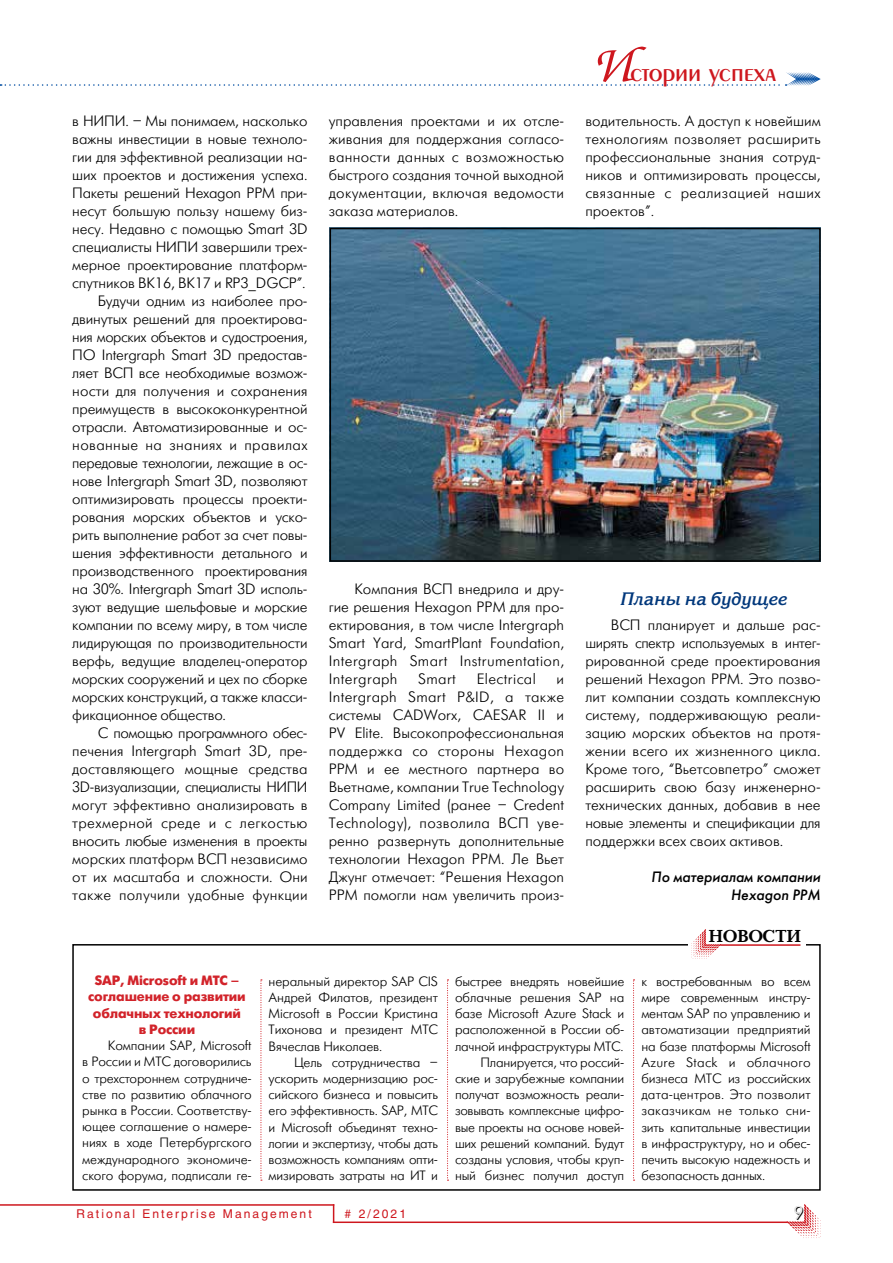
<style>
.page{position:relative;width:893px;height:1263px;background:#fff}
.page>*{position:absolute;margin:0;border:0;box-sizing:border-box;transform-origin:0 0}
.t1{font:27px "Penta Demi";color:#ce171e}
.t2{font:italic 700 18px "Korinna C";color:#00377b}
.t3{font:700 18px "Baltica C";color:#000}
.t4{font:18px "Futuris Shadow C";color:#000}
.t5{font:15px/18px "Futuris Light C";letter-spacing:-.01em;color:#000;text-align:justify}
.t6{font:15px "Futuris Light C";letter-spacing:.025em;color:#000}
.t7{font:15px "Futuris Light C";letter-spacing:.01em;color:#000}
.t8{font:italic 15px/18px "Futuris C";color:#000;text-align:right}
.t9{font:15px "Futuris Light C";letter-spacing:.02em;color:#000}
.t10{font:13.5px/16.2px "Futuris Light C";letter-spacing:-.015em;color:#000;text-align:justify}
.t11{font:700 13.5px/16.2px "Futuris C";letter-spacing:-.01em;color:#d2232a;text-align:center}
.t12{font:12px "Helios";letter-spacing:.17em;color:#ce171e}
.s1{font-family:"Zapf Chancery C";font-size:54px}
</style>
<div class="page">
<svg style="left:787px;top:1204px;width:34px;height:34px"></svg>
<hr style="left:0;top:1204px;width:334px;height:2px;background:#ce171e">
<svg style="left:333px;top:1206px;width:1px;height:15px"></svg>
<hr style="left:333px;top:1221px;width:455px;height:2px;background:#ce171e">
<svg style="left:0;top:72px;width:821px;height:14px"></svg>
<img style="left:333px;top:231px;width:485px;height:328px">
<div style="left:330px;top:228px;width:491px;height:334px;border:2px solid #000"></div>
<div style="left:72px;top:944px;width:749px;height:247px;border:2px solid #000"></div>
<div style="left:688px;top:933px;width:118px;height:26px;background:#fff"></div>
<svg style="left:691px;top:929px;width:29px;height:30px"></svg>
<hr style="left:720px;top:944px;width:80px;height:2px;background:#ce171e">
<svg style="left:260px;top:979px;width:2px;height:202px"></svg>
<svg style="left:447px;top:979px;width:1px;height:202px"></svg>
<svg style="left:633px;top:979px;width:1px;height:202px"></svg>
<p class="t5" style="left:72px;top:112px;width:237px">в НИПИ. – Мы понимаем, насколько</p>
<p class="t5" style="left:72px;top:130px;width:237px">важны инвестиции в новые техноло-</p>
<p class="t5" style="left:72px;top:148px;width:237px">гии для эффективной реализации на-</p>
<p class="t5" style="left:72px;top:166px;width:237px">ших проектов и достижения успеха.</p>
<p class="t5" style="left:72px;top:184px;width:237px">Пакеты решений Hexagon PPM при-</p>
<p class="t5" style="left:72px;top:202px;width:237px">несут большую пользу нашему биз-</p>
<p class="t5" style="left:72px;top:220px;width:237px">несу. Недавно с помощью Smart 3D</p>
<p class="t5" style="left:72px;top:238px;width:237px">специалисты НИПИ завершили трех-</p>
<p class="t5" style="left:72px;top:256px;width:237px">мерное проектирование платформ-</p>
<p class="t5" style="left:72px;top:274px;width:235px">спутников BK16, BK17 и RP3_DGCP”.</p>
<p class="t5" style="left:98px;top:292px;width:211px">Будучи одним из наиболее про-</p>
<p class="t5" style="left:72px;top:310px;width:237px">двинутых решений для проектирова-</p>
<p class="t5" style="left:72px;top:328px;width:237px">ния морских объектов и судостроения,</p>
<p class="t5" style="left:72px;top:346px;width:237px">ПО Intergraph Smart 3D предостав-</p>
<p class="t5" style="left:72px;top:364px;width:237px">ляет ВСП все необходимые возмож-</p>
<p class="t7" style="left:72px;top:383px;width:237px">ности для получения и сохранения</p>
<p class="t5" style="left:72px;top:400px;width:237px">преимуществ в высококонкурентной</p>
<p class="t5" style="left:72px;top:418px;width:237px">отрасли. Автоматизированные и ос-</p>
<p class="t6" style="left:72px;top:437px;width:237px">нованные на знаниях и правилах</p>
<p class="t5" style="left:72px;top:454px;width:237px">передовые технологии, лежащие в ос-</p>
<p class="t5" style="left:72px;top:472px;width:237px">нове Intergraph Smart 3D, позволяют</p>
<p class="t5" style="left:72px;top:490px;width:237px">оптимизировать процессы проекти-</p>
<p class="t5" style="left:72px;top:508px;width:237px">рования морских объектов и уско-</p>
<p class="t5" style="left:72px;top:526px;width:237px">рить выполнение работ за счет повы-</p>
<p class="t5" style="left:72px;top:544px;width:237px">шения эффективности детального и</p>
<p class="t5" style="left:72px;top:562px;width:237px">производственного проектирования</p>
<p class="t5" style="left:72px;top:580px;width:237px">на 30%. Intergraph Smart 3D исполь-</p>
<p class="t5" style="left:72px;top:598px;width:237px">зуют ведущие шельфовые и морские</p>
<p class="t5" style="left:72px;top:616px;width:237px">компании по всему миру, в том числе</p>
<p class="t5" style="left:72px;top:634px;width:237px">лидирующая по производительности</p>
<p class="t5" style="left:72px;top:652px;width:237px">верфь, ведущие владелец-оператор</p>
<p class="t5" style="left:72px;top:670px;width:237px">морских сооружений и цех по сборке</p>
<p class="t5" style="left:72px;top:688px;width:237px">морских конструкций, а также класси-</p>
<p class="t5" style="left:72px;top:706px;width:155px">фикационное общество.</p>
<p class="t5" style="left:98px;top:724px;width:211px">С помощью программного обес-</p>
<p class="t5" style="left:72px;top:742px;width:237px">печения Intergraph Smart 3D, пре-</p>
<p class="t7" style="left:72px;top:761px;width:237px">доставляющего мощные средства</p>
<p class="t5" style="left:72px;top:778px;width:237px">3D-визуализации, специалисты НИПИ</p>
<p class="t5" style="left:72px;top:796px;width:237px">могут эффективно анализировать в</p>
<p class="t6" style="left:72px;top:815px;width:237px">трехмерной среде и с легкостью</p>
<p class="t5" style="left:72px;top:832px;width:237px">вносить любые изменения в проекты</p>
<p class="t5" style="left:72px;top:850px;width:237px">морских платформ ВСП независимо</p>
<p class="t5" style="left:72px;top:868px;width:237px">от их масштаба и сложности. Они</p>
<p class="t9" style="left:72px;top:887px;width:237px">также получили удобные функции</p>
<p class="t5" style="left:329px;top:112px;width:237px">управления проектами и их отсле&shy;живания для поддержания согласо&shy;ванности данных с возможностью быстрого создания точной выходной документации, включая ведомости заказа материалов.</p>
<p class="t5" style="left:329px;top:580px;width:237px;text-indent:26px">Компания ВСП внедрила и дру&shy;гие решения Hexagon PPM для про&shy;ектирования, в том числе Intergraph Smart Yard, SmartPlant Foundation, Intergraph Smart Instrumentation, Intergraph</p>
<p class="t5" style="left:418px;top:670px;width:39px">Smart</p>
<p class="t6" style="left:477px;top:671px;width:61px">Electrical</p>
<p class="t5" style="left:329px;top:670px;width:237px;text-indent:228px">и Intergraph Smart P&amp;ID, а также системы CADWorx, CAESAR II и PV Elite. Высокопрофессиональная поддержка со стороны Hexagon PPM и ее местного партнера во Вьетнаме, компании True Technology Company Limited (ранее – Credent Technology), позволила ВСП уве&shy;ренно развернуть дополнительные технологии Hexagon PPM. Ле Вьет Джунг отмечает: “Решения Hexagon PPM помогли нам увеличить произ-</p>
<h1 class="t1" style="left:591px;top:59px;width:186px"><span class="s1">И</span>стории успеха</h1>
<p class="t5" style="left:585px;top:112px;width:237px">водительность. А доступ к новейшим технологиям позволяет расширить профессиональные знания сотруд&shy;ников и оптимизировать процессы, связанные с реализацией наших проектов”.</p>
<p class="t2" style="left:620px;top:588px;width:168px">Планы на будущее</p>
<p class="t5" style="left:585px;top:616px;width:237px;text-indent:26px">ВСП планирует и дальше рас&shy;ширять спектр используемых в интег&shy;рированной среде проектирования решений Hexagon PPM. Это позво&shy;лит компании создать комплексную систему, поддерживающую реали&shy;зацию морских объектов на протя&shy;жении всего их жизненного цикла.<br>Кроме того, “Вьетсовпетро” сможет расширить свою базу инженерно&shy;технических данных, добавив в нее новые элементы и спецификации для поддержки всех своих активов.</p>
<p class="t8" style="left:652px;top:868px;width:171px">По материалам компании<br>Hexagon PPM</p>
<p class="t3" style="left:708px;top:927px;width:94px">НОВОСТИ</p>
<p class="t11" style="left:88px;top:973px;width:159px">SAP, Microsoft и МТС – соглашение о развитии облачных технологий в России</p>
<p class="t10" style="left:82px;top:1038px;width:171px;text-indent:26px">Компании SAP, Microsoft в России и МТС договорились о трехстороннем сотрудниче&shy;стве по развитию облачного рынка в России. Соответству&shy;ющее соглашение о намере&shy;ниях в ходе Петербургского международного экономиче&shy;ского форума, подписали ге-</p>
<p class="t10" style="left:269px;top:973px;width:171px">неральный директор SAP CIS Андрей Филатов, президент Microsoft в России Кристина Тихонова и президент МТС Вячеслав Николаев.</p>
<p class="t10" style="left:269px;top:1054px;width:171px;text-indent:26px">Цель сотрудничества – ускорить модернизацию рос&shy;сийского бизнеса и повысить его эффективность. SAP, МТС и Microsoft объединят техно&shy;логии и экспертизу, чтобы дать возможность компаниям опти&shy;мизировать затраты на ИТ и</p>
<p class="t12" style="left:77px;top:1207px;width:237px">Rational Enterprise Management</p>
<p class="t12" style="left:345px;top:1207px;width:63px"># 2/2021</p>
<p class="t10" style="left:455px;top:973px;width:171px;text-align:right">быстрее внедрять новейшие облачные решения SAP на базе Microsoft Azure Stack и расположенной в России об&shy;лачной инфраструктуры МТС.<br>Планируется, что россий&shy;ские и зарубежные компании получат возможность реали&shy;зовывать комплексные цифро&shy;вые проекты на основе новей&shy;ших решений компаний. Будут созданы условия, чтобы круп&shy;ный бизнес получил доступ</p>
<p class="t10" style="left:641px;top:973px;width:171px">к востребованным во всем мире современным инстру&shy;ментам SAP по управлению и автоматизации предприятий на базе платформы Microsoft Azure Stack и облачного бизнеса МТС из российских дата-центров. Это позволит заказчикам не только сни&shy;зить капитальные инвестиции в инфраструктуру, но и обес&shy;печить высокую надежность и безопасность данных.</p>
<p class="t4" style="left:794px;top:1204px;width:11px">9</p>
</div>
